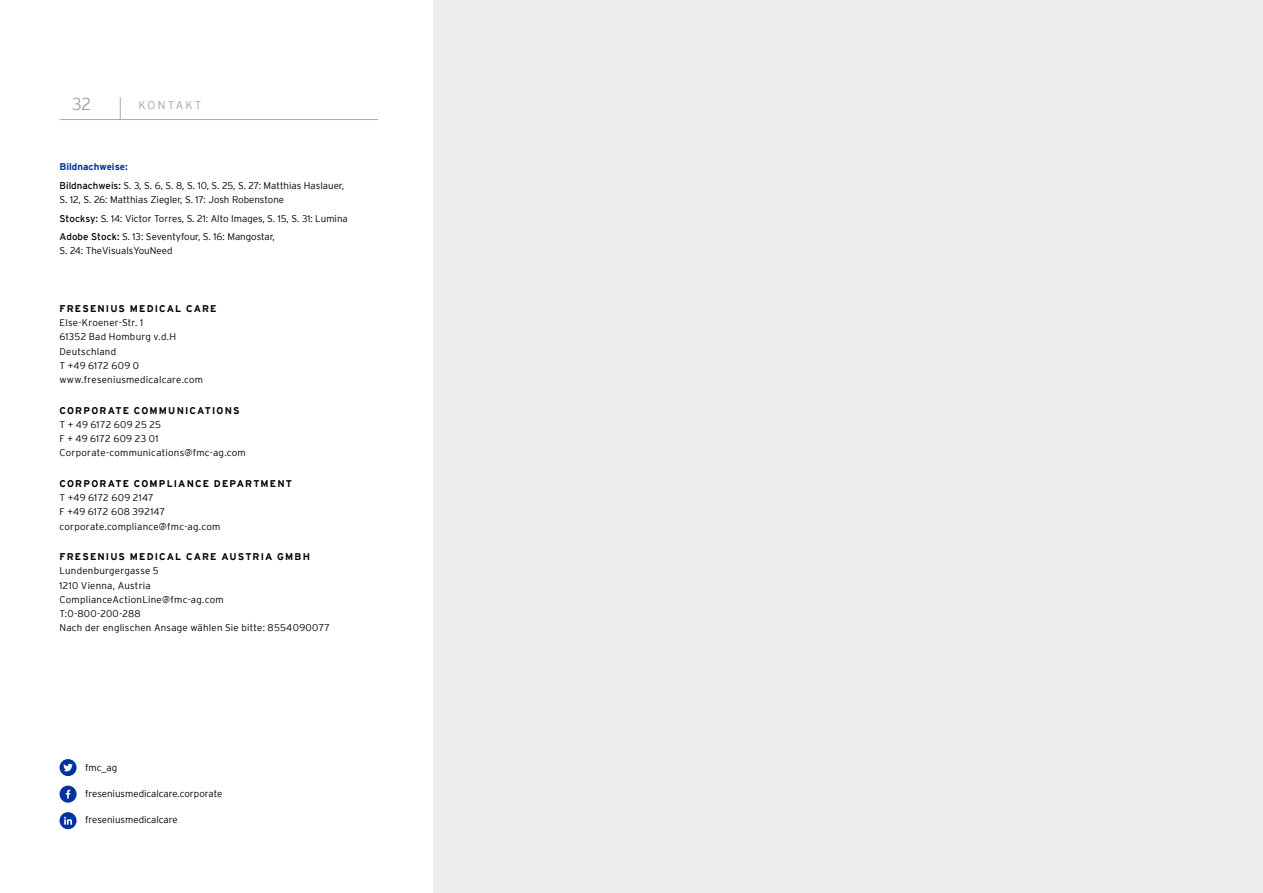
<style>
.page{position:relative;width:1263px;height:893px;background:#fff}
.page>*{position:absolute;margin:0;border:0;box-sizing:border-box;transform-origin:0 0}
.t1{font:300 17.25px "Interstate FRESENIUS Light";color:#a8a39d}
.t2{font:300 11.25px "Interstate FRESENIUS Light";letter-spacing:.185em;color:#a8a39d}
.t3{font:300 9.75px/14.2px "Interstate FRESENIUS Light";letter-spacing:.01em;color:#000}
.t4{font:700 9.75px "Interstate FRESENIUS Bold";letter-spacing:.115em;color:#000}
.t5{font:700 9.75px "Interstate FRESENIUS Bold";color:#0033a0}
.s1{font-family:"Interstate FRESENIUS Regular";font-weight:400}
</style>
<div class="page">
<div style="left:433px;top:0;width:830px;height:893px;background:#eeedeb"></div>
<svg style="left:60px;top:759px;width:17px;height:17px"></svg>
<svg style="left:63px;top:764px;width:10px;height:7px"></svg>
<div style="left:60px;top:786px;width:17px;height:17px;background:#0033a0;border-radius:50%"></div>
<svg style="left:66px;top:790px;width:4px;height:8px"></svg>
<div style="left:60px;top:812px;width:17px;height:17px;background:#0033a0;border-radius:50%"></div>
<svg style="left:64px;top:817px;width:8px;height:8px"></svg>
<hr style="left:60px;top:119px;width:318px;height:1px;background:#a7a9ac">
<svg style="left:120px;top:97px;width:1px;height:22px"></svg>
<h1 class="t1" style="left:72px;top:94px;width:21px">32</h1>
<p class="t2" style="left:138px;top:99px;width:64px">KONTAKT</p>
<p class="t5" style="left:60px;top:161px;width:70px">Bildnachweise:</p>
<p class="t3" style="left:60px;top:178px;width:286px"><span class="s1">Bildnachweis:</span> S. 3, S. 6, S. 8, S. 10, S. 25, S. 27: Matthias Haslauer,<br>S. 12, S. 26: Matthias Ziegler, S. 17: Josh Robenstone</p>
<p class="t3" style="left:60px;top:209px;width:290px;line-height:18.5px"><span class="s1">Stocksy:</span> S. 14: Victor Torres, S. 21: Alto Images, S. 15, S. 31: Lumina<br><span class="s1">Adobe Stock:</span> S. 13: Seventyfour, S. 16: Mangostar,</p>
<p class="t3" style="left:60px;top:244px;width:114px">S. 24: TheVisualsYouNeed</p>
<p class="t4" style="left:60px;top:303px;width:159px">FRESENIUS MEDICAL CARE</p>
<p class="t3" style="left:60px;top:316px;width:145px">Else-Kroener-Str. 1<br>61352 Bad Homburg v.d.H<br>Deutschland<br>T +49 6172 609 0 www.freseniusmedicalcare.com</p>
<p class="t4" style="left:60px;top:405px;width:182px">CORPORATE COMMUNICATIONS</p>
<p class="t3" style="left:60px;top:417px;width:188px">T + 49 6172 609 25 25<br>F + 49 6172 609 23 01<br>Corporate-communications@fmc-ag.com</p>
<p class="t4" style="left:60px;top:478px;width:234px">CORPORATE COMPLIANCE DEPARTMENT</p>
<p class="t3" style="left:60px;top:490px;width:162px">T +49 6172 609 2147<br>F +49 6172 608 392147 corporate.compliance@fmc-ag.com</p>
<p class="t4" style="left:60px;top:551px;width:252px">FRESENIUS MEDICAL CARE AUSTRIA GMBH</p>
<p class="t3" style="left:60px;top:564px;width:272px">Lundenburgergasse 5<br>1210 Vienna, Austria<br>ComplianceActionLine@fmc-ag.com<br>T:0-800-200-288<br>Nach der englischen Ansage wählen Sie bitte: 8554090077</p>
<p class="t3" style="left:85px;top:760px;width:34px">fmc_ag</p>
<p class="t3" style="left:85px;top:786px;width:139px">freseniusmedicalcare.corporate</p>
<p class="t3" style="left:85px;top:813px;width:94px">freseniusmedicalcare</p>
</div>
